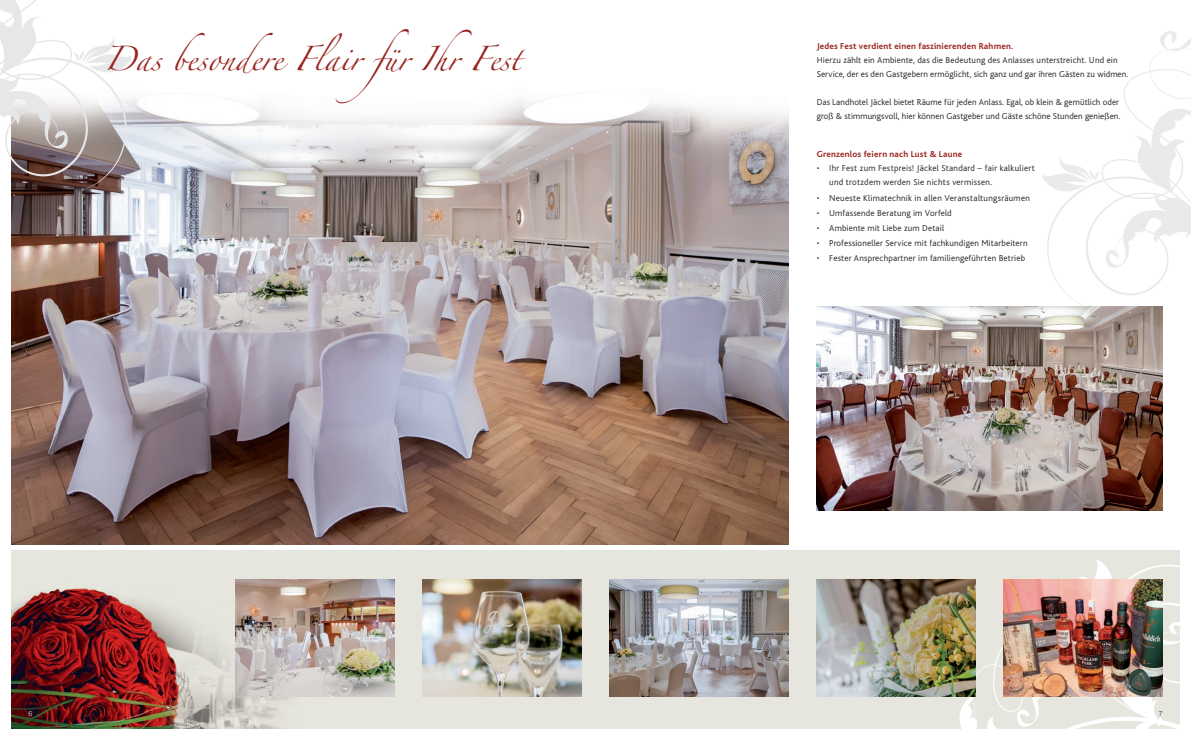
<style>
.page{position:relative;width:1191px;height:740px;background:#fff}
.page>*{position:absolute;margin:0;border:0;box-sizing:border-box;transform-origin:0 0}
.t1{font:22px "Zapfino";color:#98231e}
.t2{font:300 9px/14px "Bliss";letter-spacing:.015em;color:#231f20}
.t3{font:700 9px "Bliss";letter-spacing:.02em;color:#98231e}
.t4{font:300 7px "Helvetica Neue";color:#fff}
.t5{font:300 7px "Helvetica Neue";color:#231f20}
</style>
<div class="page">
<svg style="left:1043px;top:31px;width:148px;height:278px"></svg>
<div style="left:11px;top:550px;width:1168px;height:179px;background:#e7e6de"></div>
<img style="left:11px;top:579px;width:570px;height:150px">
<img style="left:235px;top:580px;width:159px;height:116px">
<img style="left:609px;top:580px;width:179px;height:116px">
<svg style="left:896px;top:560px;width:284px;height:169px"></svg>
<img style="left:11px;top:97px;width:777px;height:447px">
<img style="left:816px;top:580px;width:159px;height:116px">
<img style="left:1003px;top:580px;width:159px;height:116px">
<img style="left:422px;top:580px;width:159px;height:116px">
<svg style="left:0;top:0;width:131px;height:193px"></svg>
<img style="left:816px;top:306px;width:346px;height:204px">
<h1 class="t1" style="left:104px;top:49px;width:418px">Das besondere Flair für Ihr Fest</h1>
<p class="t3" style="left:816px;top:42px;width:198px">Jedes Fest verdient einen faszinierenden Rahmen.</p>
<p class="t2" style="left:816px;top:54px;width:313px">Hierzu zählt ein Ambiente, das die Bedeutung des Anlasses unterstreicht. Und ein<br>Service, der es den Gastgebern ermöglicht, sich ganz und gar ihren Gästen zu widmen.</p>
<p class="t2" style="left:816px;top:96px;width:305px">Das Landhotel Jäckel bietet Räume für jeden Anlass. Egal, ob klein &amp; gemütlich oder groß &amp; stimmungsvoll, hier können Gastgeber und Gäste schöne Stunden genießen.</p>
<p class="t3" style="left:816px;top:149px;width:147px">Grenzenlos feiern nach Lust &amp; Laune</p>
<p class="t2" style="left:829px;top:161px;width:207px;text-indent:-13px">• Ihr Fest zum Festpreis! Jäckel Standard – fair kalkuliert und trotzdem werden Sie nichts vermissen.</p>
<p class="t2" style="left:816px;top:191px;width:215px">• Neueste Klimatechnik in allen Veranstaltungsräumen</p>
<p class="t2" style="left:816px;top:206px;width:137px">• Umfassende Beratung im Vorfeld</p>
<p class="t2" style="left:816px;top:221px;width:129px">• Ambiente mit Liebe zum Detail</p>
<p class="t2" style="left:816px;top:236px;width:212px">• Professioneller Service mit fachkundigen Mitarbeitern</p>
<p class="t2" style="left:816px;top:251px;width:210px">• Fester Ansprechpartner im familiengeführten Betrieb</p>
<p class="t4" style="left:28px;top:709px;width:5px">6</p>
<p class="t5" style="left:1158px;top:709px;width:5px">7</p>
</div>
